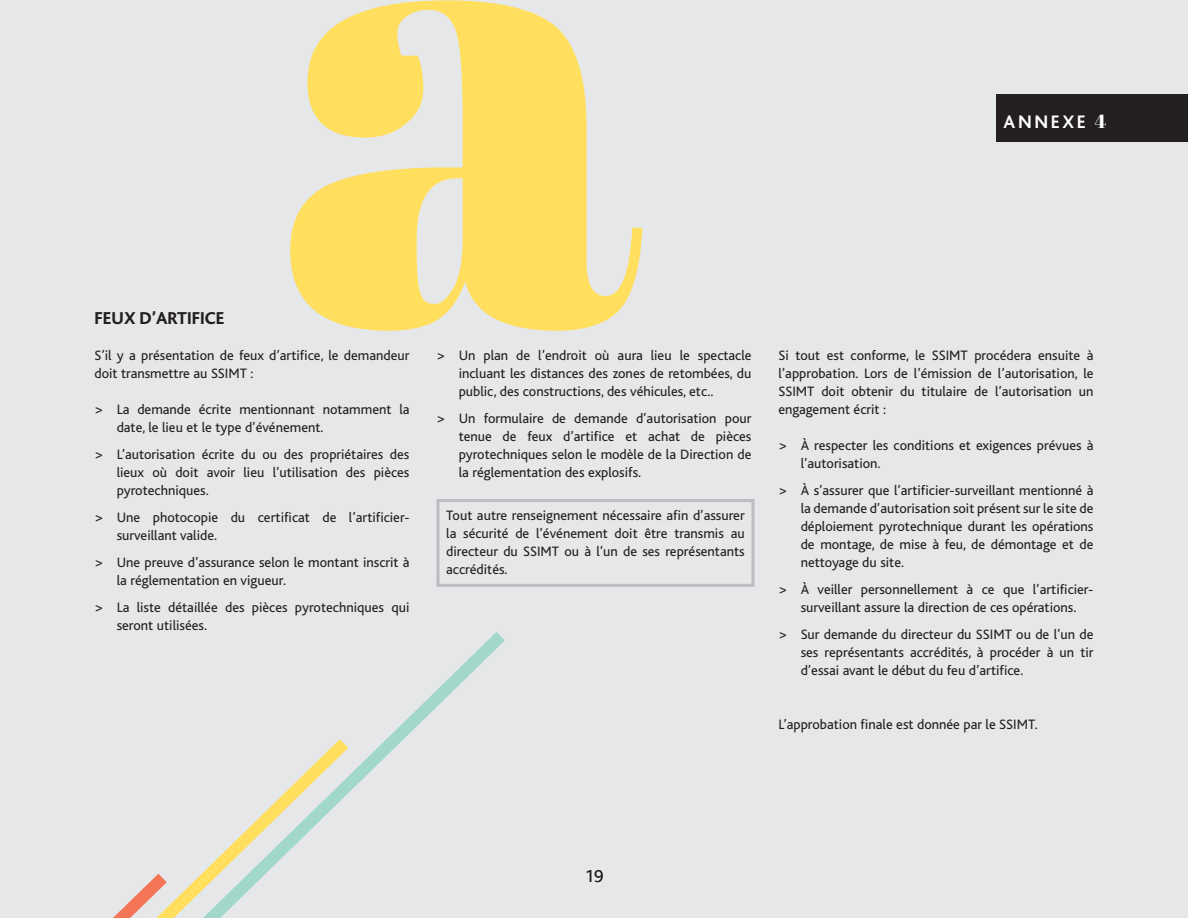
<style>
.page{position:relative;width:1188px;height:918px;background:#e6e7e8}
.page>*{position:absolute;margin:0;border:0;box-sizing:border-box;transform-origin:0 0}
.t1{font:665.7px "Abril Fatface";color:#ffdf5d}
.t2{font:700 18.9px "Bliss";letter-spacing:.14em;color:#fff}
.t3{font:800 18px "Bliss";color:#231f20}
.t4{font:300 18px "Bliss";color:#231f20}
.t5{font:14.25px/18px "Bliss";color:#231f20}
.s1{font-family:"Abril Fatface";font-weight:400}
</style>
<div class="page">
<div style="left:436px;top:499px;width:318px;height:88px;border:3px solid #bbbdc0"></div>
<div style="left:997px;top:94px;width:191px;height:48px;background:#231f20"></div>
<svg style="left:361px;top:632px;width:144px;height:149px"></svg>
<svg style="left:180px;top:739px;width:181px;height:179px"></svg>
<svg style="left:113px;top:873px;width:67px;height:45px"></svg>
<p class="t3" style="left:94px;top:312px;width:132px">FEUX D’ARTIFICE</p>
<h1 class="t1" style="left:277px;top:-146px;width:367px">a</h1>
<p class="t5" style="left:94px;top:348px;width:317px">S’il y a présentation de feux d’artifice, le demandeur doit transmettre au SSIMT :</p>
<p class="t5" style="left:94px;top:402px;width:317px">&gt; La demande écrite mentionnant notamment la</p>
<p class="t5" style="left:94px;top:447px;width:317px">&gt; L’autorisation écrite du ou des propriétaires des</p>
<p class="t5" style="left:117px;top:420px;width:208px">date, le lieu et le type d’événement.</p>
<p class="t5" style="left:117px;top:465px;width:294px">lieux où doit avoir lieu l’utilisation des pièces pyrotechniques.</p>
<p class="t5" style="left:117px;top:510px;width:294px;text-indent:-22px">&gt; Une photocopie du certificat de l’artificier&shy;surveillant valide.</p>
<p class="t5" style="left:117px;top:555px;width:294px;text-indent:-22px">&gt; Une preuve d’assurance selon le montant inscrit à la réglementation en vigueur.</p>
<p class="t5" style="left:117px;top:600px;width:294px;text-indent:-22px">&gt; La liste détaillée des pièces pyrotechniques qui seront utilisées.</p>
<p class="t5" style="left:459px;top:348px;width:294px;text-align:justify;text-indent:-22px">&gt; Un plan de l’endroit où aura lieu le spectacle incluant les distances des zones de retombées, du public, des constructions, des véhicules, etc..</p>
<p class="t5" style="left:459px;top:411px;width:294px;text-align:justify;text-indent:-22px">&gt; Un formulaire de demande d’autorisation pour tenue de feux d’artifice et achat de pièces pyrotechniques selon le modèle de la Direction de la réglementation des explosifs.</p>
<p class="t5" style="left:446px;top:507px;width:300px;text-align:justify">Tout autre renseignement nécessaire afin d’assurer la sécurité de l’événement doit être transmis au directeur du SSIMT ou à l’un de ses représentants accrédités.</p>
<h2 class="t2" style="left:1004px;top:115px;width:104px">ANNEXE <span class="s1">4</span></h2>
<p class="t5" style="left:779px;top:348px;width:317px;text-align:justify">Si tout est conforme, le SSIMT procédera ensuite à l’approbation. Lors de l’émission de l’autorisation, le SSIMT doit obtenir du titulaire de l’autorisation un engagement écrit :</p>
<p class="t5" style="left:801px;top:438px;width:294px;text-indent:-22px">&gt; À respecter les conditions et exigences prévues à l’autorisation.</p>
<p class="t5" style="left:801px;top:483px;width:294px;text-align:justify;text-indent:-22px">&gt; À s’assurer que l’artificier-surveillant mentionné à la demande d’autorisation soit présent sur le site de déploiement pyrotechnique durant les opérations de montage, de mise à feu, de démontage et de nettoyage du site.</p>
<p class="t5" style="left:779px;top:582px;width:316px;text-align:center">&gt; À veiller personnellement à ce que l’artificier&shy;surveillant assure la direction de ces opérations.</p>
<p class="t5" style="left:801px;top:627px;width:294px;text-align:justify;text-indent:-22px">&gt; Sur demande du directeur du SSIMT ou de l’un de ses représentants accrédités, à procéder à un tir d’essai avant le début du feu d’artifice.</p>
<p class="t5" style="left:779px;top:717px;width:261px">L’approbation finale est donnée par le SSIMT.</p>
<p class="t4" style="left:585px;top:870px;width:20px">19</p>
</div>
